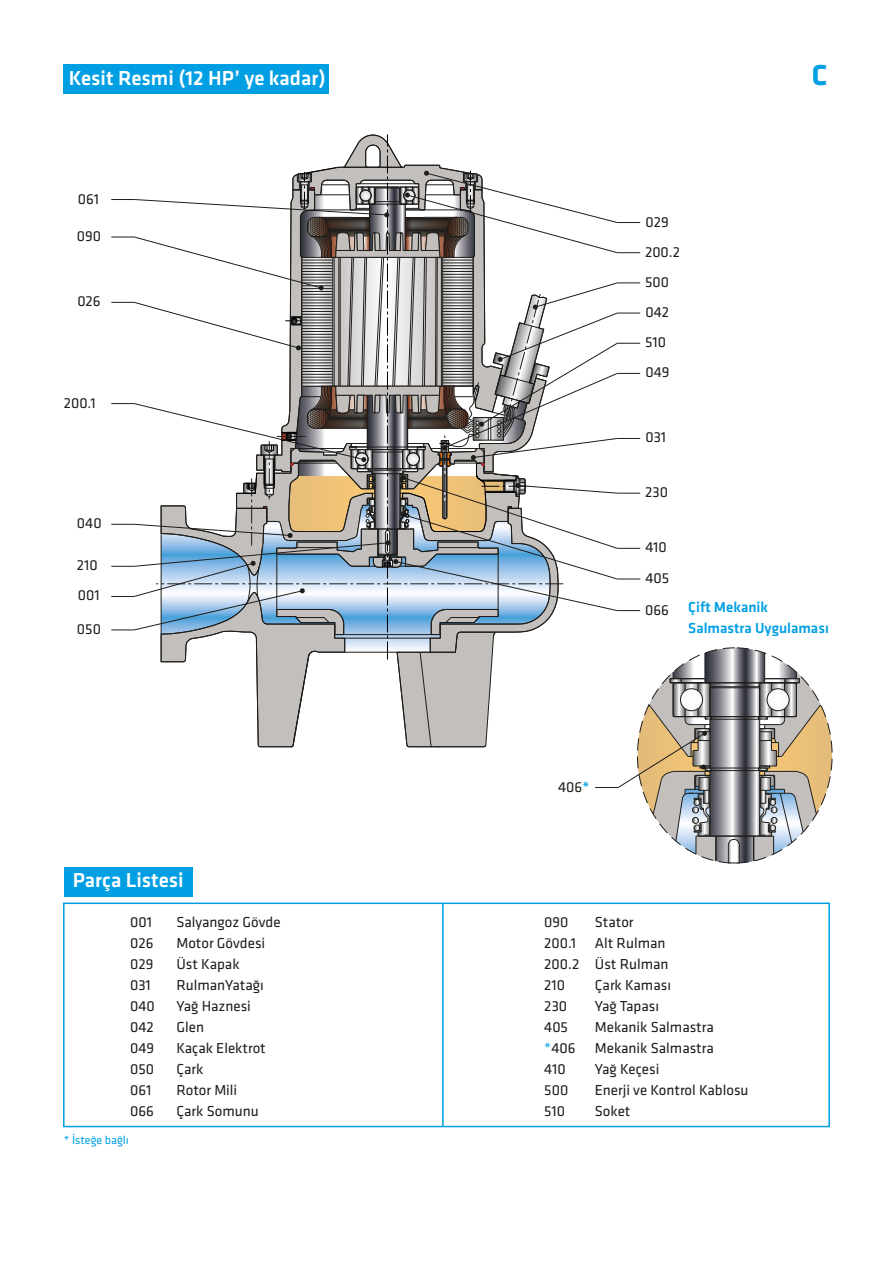
<style>
.page{position:relative;width:893px;height:1263px;background:#fff}
.page>*{position:absolute;margin:0;border:0;box-sizing:border-box;transform-origin:0 0}
.t1{font:700 30px "Klavika Basic";color:#009fe3}
.t2{font:500 21px "Klavika Basic";color:#fff}
.t3{font:15px/21px "Klavika Basic";color:#1d1d1b}
.t4{font:500 15px/20.4px "Klavika Basic";color:#009fe3}
.t5{font:12px "Klavika Basic";color:#009fe3}
.s1{font-weight:500;color:#009fe3}
.s2{color:#009fe3}
</style>
<div class="page">
<hr style="left:442px;top:903px;width:2px;height:223px;background:#009fe3">
<svg style="left:111px;top:93px;width:722px;height:771px"></svg>
<div style="left:63px;top:902px;width:767px;height:225px;border:2px solid #009fe3"></div>
<div style="left:64px;top:64px;width:265px;height:29px;background:#009fe3"></div>
<div style="left:64px;top:867px;width:129px;height:29px;background:#009fe3"></div>
<h2 class="t2" style="left:69px;top:64px;width:258px">Kesit Resmi (12 HP’ ye kadar)</h2>
<h1 class="t1" style="left:812px;top:53px;width:17px">C</h1>
<p class="t3" style="left:78px;top:188px;width:23px">061</p>
<p class="t3" style="left:77px;top:225px;width:26px">090</p>
<p class="t3" style="left:77px;top:290px;width:25px">026</p>
<p class="t3" style="left:64px;top:392px;width:33px">200.1</p>
<p class="t3" style="left:77px;top:512px;width:26px">040</p>
<p class="t3" style="left:77px;top:550px;width:24px;line-height:30.2px">210<br>001</p>
<p class="t3" style="left:77px;top:618px;width:26px">050</p>
<h2 class="t2" style="left:73px;top:866px;width:112px">Parça Listesi</h2>
<p class="t3" style="left:130px;top:911px;width:26px">001<br>026<br>029<br>031<br>040<br>042<br>049<br>050<br>061<br>066</p>
<p class="t5" style="left:64px;top:1132px;width:67px">* İsteğe bağlı</p>
<p class="t3" style="left:176px;top:911px;width:106px">Salyangoz Gövde<br>Motor Gövdesi<br>Üst Kapak<br>RulmanYatağı<br>Yağ Haznesi<br>Glen<br>Kaçak Elektrot<br>Çark<br>Rotor Mili<br>Çark Somunu</p>
<p class="t3" style="left:645px;top:206px;width:36px;line-height:30.2px">029<br>200.2<br>500<br>042<br>510<br>049</p>
<p class="t3" style="left:645px;top:426px;width:22px">031</p>
<p class="t3" style="left:645px;top:481px;width:24px">230</p>
<p class="t3" style="left:645px;top:531px;width:25px;line-height:30.8px">410<br>405</p>
<p class="t3" style="left:645px;top:599px;width:25px">066</p>
<p class="t4" style="left:688px;top:596px;width:142px">Çift Mekanik<br>Salmastra Uygulaması</p>
<p class="t3" style="left:558px;top:776px;width:33px">406<span class="s1">*</span></p>
<p class="t3" style="left:544px;top:910px;width:36px">090<br>200.1<br>200.2<br>210<br>230<br>405 <span class="s2">*</span>406<br>410<br>500<br>510</p>
<p class="t3" style="left:595px;top:911px;width:155px">Stator<br>Alt Rulman<br>Üst Rulman<br>Çark Kaması<br>Yağ Tapası<br>Mekanik Salmastra<br>Mekanik Salmastra<br>Yağ Keçesi<br>Enerji ve Kontrol Kablosu<br>Soket</p>
</div>
